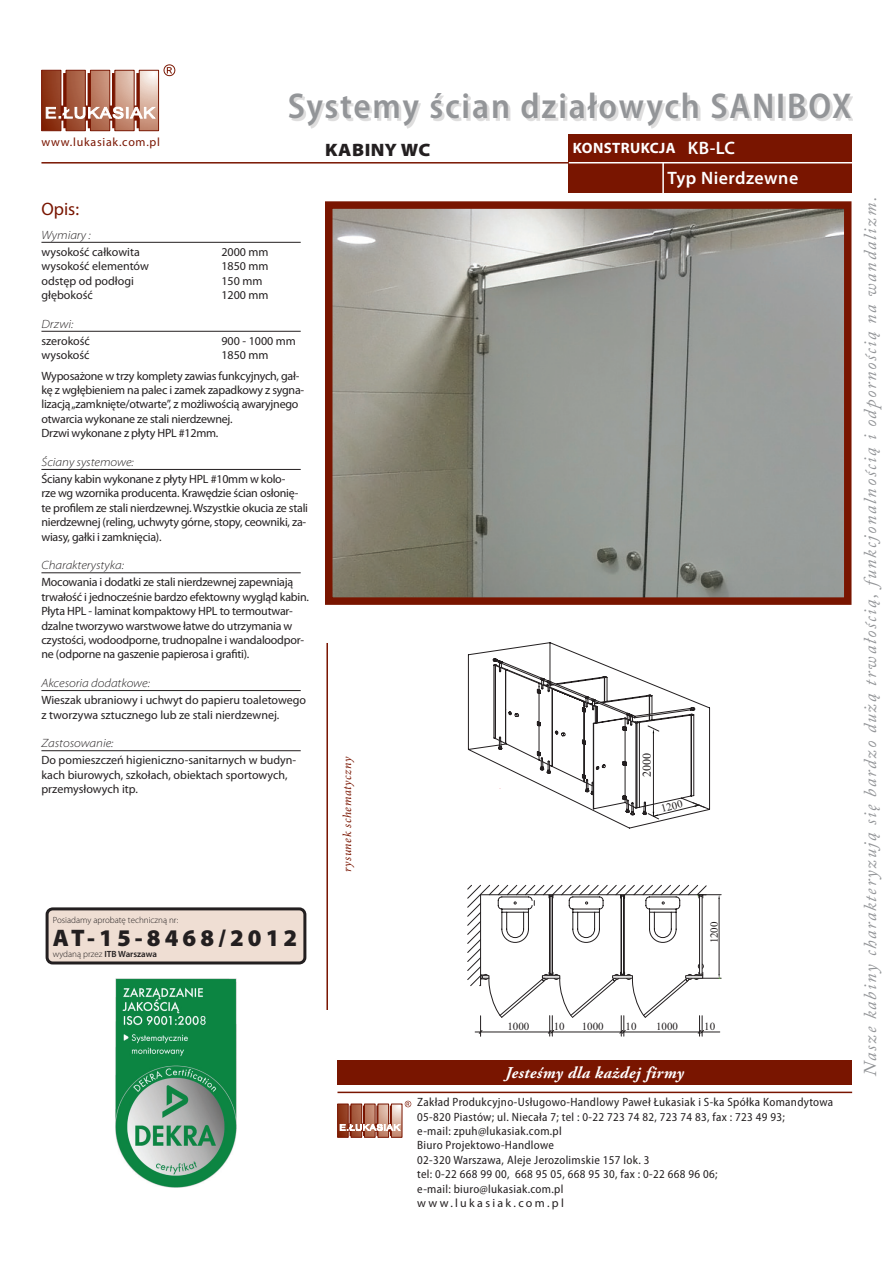
<style>
.page{position:relative;width:893px;height:1263px;background:#fff}
.page>*{position:absolute;margin:0;border:0;box-sizing:border-box;transform-origin:0 0}
.t1{font:600 semi-condensed 36px "Myriad Pro";letter-spacing:.05em;color:#939598}
.t2{font:900 24px "Myriad Pro";letter-spacing:.17em;color:#231f20}
.t3{font:italic 18px "Adobe Caslon Pro";letter-spacing:.1em;color:#939598}
.t4{font:600 18px/29.8px "Myriad Pro";letter-spacing:.025em;color:#fff}
.t5{font:900 semi-expanded 18px "Myriad Pro";letter-spacing:.025em;color:#231f20}
.t6{font:18px "Myriad Pro";color:#791500}
.t7{font:italic 700 16.5px "Adobe Garamond Pro";letter-spacing:.025em;color:#fff}
.t8{font:700 15px "Myriad Pro";letter-spacing:.025em;color:#fff}
.t9{font:12px/14.4px "Myriad Pro";letter-spacing:-.02em;color:#231f20}
.t10{font:semi-condensed 12px/14.4px "Myriad Pro";letter-spacing:.025em;color:#231f20}
.t11{font:12px/14.4px "Myriad Pro";color:#231f20}
.t12{font:italic 300 semi-expanded 12px "Myriad Pro";color:#231f20}
.t13{font:12px "Myriad Pro";letter-spacing:.19em;color:#231f20}
.t14{font:12px "Myriad Pro";letter-spacing:.06em;color:#791500}
.t15{font:italic 12px "Minion Pro";letter-spacing:.04em;color:#791500}
.t16{font:12px "Times New Roman";color:#231f20}
.t17{font:10.95px "Times New Roman";color:#231f20}
.t18{font:300 9px "Myriad Pro";color:#231f20}
.s1{font-weight:600}
</style>
<div class="page">
<div style="left:569px;top:135px;width:283px;height:58px;background:#791500"></div>
<hr style="left:569px;top:162px;width:283px;height:1px;background:#fff">
<hr style="left:662px;top:163px;width:2px;height:30px;background:#fff">
<hr style="left:326px;top:643px;width:2px;height:367px;background:#791500">
<hr style="left:337px;top:1091px;width:515px;height:2px;background:#791500">
<hr style="left:41px;top:162px;width:528px;height:2px;background:#791500">
<img style="left:334px;top:210px;width:508px;height:386px">
<div style="left:325px;top:201px;width:526px;height:404px;border:8px solid #791500"></div>
<svg style="left:337px;top:1101px;width:74px;height:36px"></svg>
<svg style="left:41px;top:64px;width:134px;height:67px"></svg>
<div style="left:337px;top:1060px;width:515px;height:25px;background:#791500"></div>
<img style="left:115px;top:978px;width:122px;height:209px">
<div style="left:47px;top:909px;width:258px;height:54px;background:#efded3;border-radius:6px"></div>
<div style="left:46px;top:907px;width:260px;height:57px;border:3px solid #231f20;border-radius:6px"></div>
<hr style="left:41px;top:242px;width:260px;height:1px;background:#231f20">
<hr style="left:41px;top:331px;width:260px;height:1px;background:#231f20">
<hr style="left:41px;top:469px;width:260px;height:1px;background:#231f20">
<hr style="left:41px;top:572px;width:260px;height:1px;background:#231f20">
<hr style="left:41px;top:690px;width:260px;height:1px;background:#231f20">
<hr style="left:41px;top:750px;width:260px;height:1px;background:#231f20">
<svg style="left:323px;top:128px;width:111px;height:36px"></svg>
<div style="left:291px;top:95px;width:562px;height:33px;background:#231f20;opacity:.15"></div>
<svg style="left:467px;top:642px;width:244px;height:187px"></svg>
<svg style="left:467px;top:885px;width:254px;height:151px"></svg>
<div style="left:699px;top:896px;width:3px;height:78px;background:#fff;border:1px solid #231f20"></div>
<svg style="left:492px;top:657px;width:214px;height:162px"></svg>
<p class="t14" style="left:41px;top:135px;width:120px">www.lukasiak.com.pl</p>
<h1 class="t1" style="left:288px;top:87px;width:565px">Systemy ścian działowych SANIBOX</h1>
<h3 class="t5" style="left:325px;top:140px;width:107px">KABINY WC</h3>
<h3 class="t4" style="left:667px;top:132px;width:132px;text-indent:20px">KB-LC<br>Typ Nierdzewne</h3>
<p class="t8" style="left:573px;top:138px;width:104px">KONSTRUKCJA</p>
<h3 class="t6" style="left:41px;top:198px;width:39px">Opis:</h3>
<p class="t12" style="left:41px;top:229px;width:51px">Wymiary :</p>
<p class="t11" style="left:41px;top:244px;width:100px">wysokość całkowita</p>
<p class="t9" style="left:221px;top:244px;width:49px">2000 mm</p>
<p class="t11" style="left:41px;top:259px;width:109px">wysokość elementów</p>
<p class="t9" style="left:221px;top:259px;width:49px">1850 mm</p>
<p class="t11" style="left:41px;top:273px;width:94px">odstęp od podłogi</p>
<p class="t9" style="left:221px;top:273px;width:43px">150 mm</p>
<p class="t11" style="left:41px;top:288px;width:53px">głębokość</p>
<p class="t9" style="left:221px;top:288px;width:49px">1200 mm</p>
<p class="t12" style="left:41px;top:318px;width:33px">Drzwi:</p>
<p class="t11" style="left:41px;top:333px;width:50px">szerokość</p>
<p class="t11" style="left:221px;top:333px;width:76px">900 - 1000 mm</p>
<p class="t11" style="left:41px;top:348px;width:50px">wysokość</p>
<p class="t9" style="left:41px;top:345px;width:260px;line-height:20.4px;text-indent:180px">1850 mm<br>Wyposażone w trzy komplety zawias funkcyjnych, gał-</p>
<p class="t9" style="left:41px;top:383px;width:264px">kę z wgłębieniem na palec i zamek zapadkowy z sygna&shy;lizacją „zamknięte/otwarte”, z możliwością awaryjnego otwarcia wykonane ze stali nierdzewnej.<br>Drzwi wykonane z płyty HPL #12mm.</p>
<p class="t12" style="left:41px;top:456px;width:94px">Ściany systemowe:</p>
<p class="t9" style="left:41px;top:472px;width:268px">Ściany kabin wykonane z płyty HPL #10mm w kolo-<br>rze wg wzornika producenta. Krawędzie ścian osłonię&shy;te profilem ze stali nierdzewnej. Wszystkie okucia ze stali nierdzewnej (reling, uchwyty górne, stopy, ceowniki, za&shy;wiasy, gałki i zamknięcia).</p>
<p class="t12" style="left:41px;top:559px;width:84px">Charakterystyka:</p>
<p class="t9" style="left:41px;top:575px;width:269px">Mocowania i dodatki ze stali nierdzewnej zapewniają trwałość i jednocześnie bardzo efektowny wygląd kabin.<br>Płyta HPL - laminat kompaktowy HPL to termoutwar&shy;dzalne tworzywo warstwowe łatwe do utrzymania w czystości, wodoodporne, trudnopalne i wandaloodpor&shy;ne (odporne na gaszenie papierosa i grafiti).</p>
<p class="t12" style="left:41px;top:677px;width:110px">Akcesoria dodatkowe:</p>
<p class="t11" style="left:41px;top:693px;width:266px">Wieszak ubraniowy i uchwyt do papieru toaletowego z tworzywa sztucznego lub ze stali nierdzewnej.</p>
<p class="t12" style="left:41px;top:737px;width:73px">Zastosowanie:</p>
<p class="t11" style="left:41px;top:753px;width:256px">Do pomieszczeń higieniczno-sanitarnych w budyn&shy;kach biurowych, szkołach, obiektach sportowych, przemysłowych itp.</p>
<p class="t18" style="left:53px;top:915px;width:127px">Posiadamy aprobatę techniczną nr:</p>
<h2 class="t2" style="left:53px;top:924px;width:246px">AT-15-8468/2012</h2>
<p class="t18" style="left:53px;top:948px;width:106px">wydaną przez <span class="s1">ITB Warszawa</span></p>
<p class="t15" style="left:339px;top:872px;width:117px;rotate:-90deg">rysunek schematyczny</p>
<p class="t16" style="left:639px;top:777px;width:26px;rotate:-90deg">2000</p>
<p class="t17" style="left:659px;top:802px;width:23px;rotate:-15deg">1200</p>
<p class="t17" style="left:707px;top:943px;width:23px;rotate:-90deg">1200</p>
<p class="t17" style="left:507px;top:1019px;width:23px">1000</p>
<p class="t17" style="left:554px;top:1019px;width:12px">10</p>
<p class="t17" style="left:582px;top:1019px;width:23px">1000</p>
<p class="t17" style="left:626px;top:1019px;width:12px">10</p>
<p class="t17" style="left:656px;top:1019px;width:23px">1000</p>
<p class="t17" style="left:704px;top:1019px;width:12px">10</p>
<h3 class="t7" style="left:506px;top:1063px;width:180px">Jesteśmy dla każdej firmy</h3>
<p class="t10" style="left:417px;top:1095px;width:418px">Zakład Produkcyjno-Usługowo-Handlowy Paweł Łukasiak i S-ka Spółka Komandytowa 05-820 Piastów; ul. Niecała 7; tel : 0-22 723 74 82, 723 74 83, fax : 723 49 93;<br>e-mail: zpuh@lukasiak.com.pl<br>Biuro Projektowo-Handlowe<br>02-320 Warszawa, Aleje Jerozolimskie 157 lok. 3<br>tel: 0-22 668 99 00, 668 95 05, 668 95 30, fax : 0-22 668 96 06;<br>e-mail: biuro@lukasiak.com.pl</p>
<p class="t13" style="left:417px;top:1195px;width:148px">www.lukasiak.com.pl</p>
<h3 class="t3" style="left:859px;top:1076px;width:880px;rotate:-90deg">Nasze kabiny charakteryzują się bardzo dużą trwałością, funkcjonalnością i odpornością na wandalizm.</h3>
</div>
